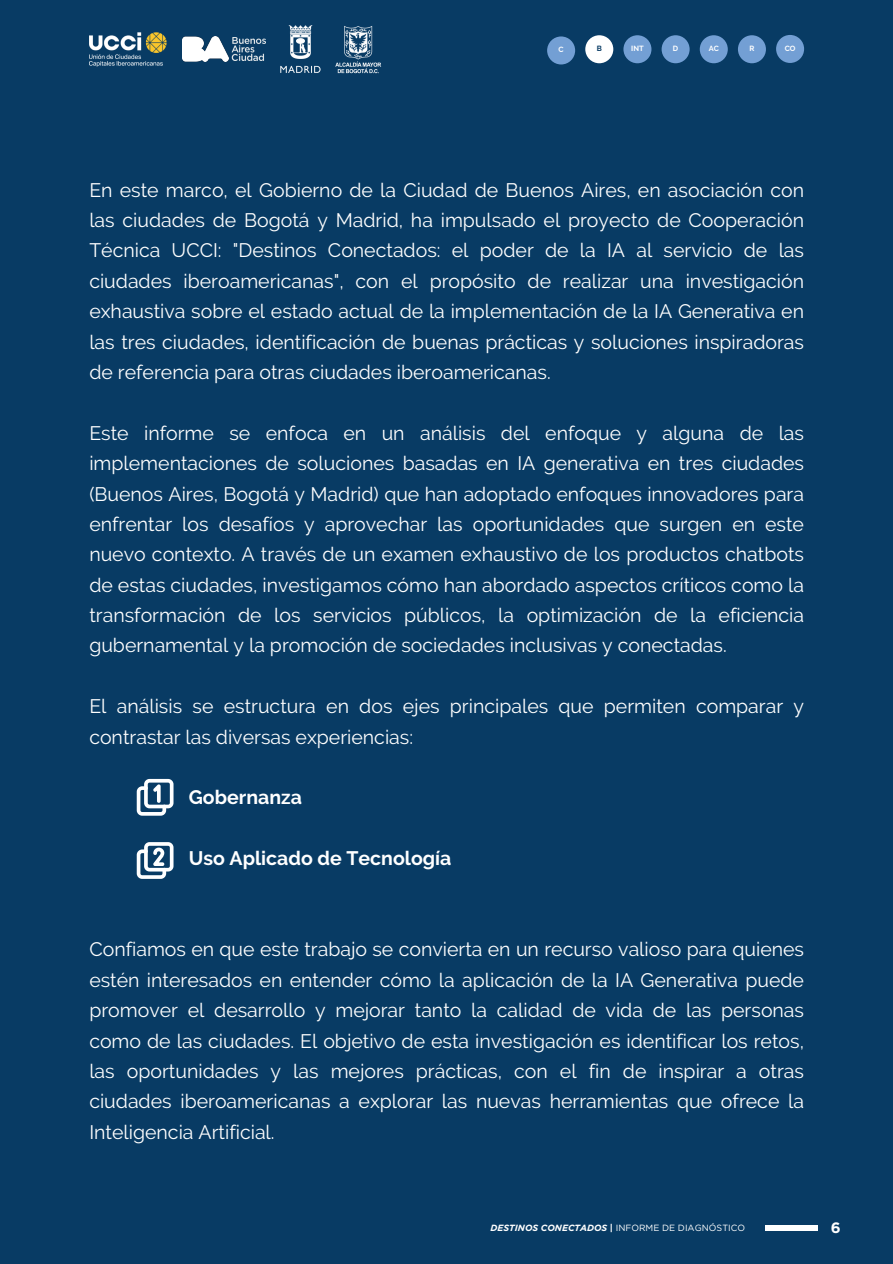
<style>
.page{position:relative;width:893px;height:1264px;background:#fff}
.page>*{position:absolute;margin:0;border:0;box-sizing:border-box;transform-origin:0 0}
.t1{font:19.5px/30.3px "Raleway";color:#fff;text-align:justify}
.t2{font:700 19.5px "Raleway";color:#fff}
.t3{font:700 15px "Gotham";color:#fff}
.t4{font:9px "Gotham";color:#fff}
.t5{font:700 7.5px "Raleway";color:#fff}
.t6{font:700 7.5px "Raleway";color:#083b64}
.s1{font-weight:700;font-style:italic}
.s2{font-weight:700}
</style>
<div class="page">
<div style="left:0;top:0;width:892px;height:1263px;background:#083b64"></div>
<svg style="left:137px;top:779px;width:36px;height:36px"></svg>
<svg style="left:137px;top:842px;width:36px;height:36px"></svg>
<div style="left:764px;top:1225px;width:53px;height:6px;background:#fff"></div>
<div style="left:623px;top:35px;width:28px;height:28px;background:#739fd4;border-radius:50%"></div>
<div style="left:661px;top:35px;width:28px;height:28px;background:#739fd4;border-radius:50%"></div>
<div style="left:699px;top:35px;width:28px;height:28px;background:#739fd4;border-radius:50%"></div>
<div style="left:737px;top:35px;width:28px;height:28px;background:#739fd4;border-radius:50%"></div>
<div style="left:585px;top:35px;width:28px;height:28px;background:#fff;border-radius:50%"></div>
<div style="left:776px;top:35px;width:28px;height:28px;background:#739fd4;border-radius:50%"></div>
<img style="left:89px;top:32px;width:78px;height:35px">
<img style="left:231px;top:37px;width:34px;height:24px">
<img style="left:280px;top:25px;width:41px;height:48px">
<img style="left:335px;top:26px;width:47px;height:47px">
<img style="left:182px;top:36px;width:47px;height:25px">
<div style="left:547px;top:36px;width:28px;height:28px;background:#739fd4;border-radius:50%"></div>
<p class="t5" style="left:558px;top:45px;width:7px">C</p>
<p class="t6" style="left:596px;top:44px;width:7px">B</p>
<p class="t5" style="left:631px;top:44px;width:14px">INT</p>
<p class="t5" style="left:673px;top:44px;width:7px">D</p>
<p class="t5" style="left:708px;top:44px;width:12px">AC</p>
<p class="t5" style="left:749px;top:44px;width:6px">R</p>
<p class="t5" style="left:784px;top:44px;width:12px">CO</p>
<p class="t1" style="left:89px;top:174px;width:716px">En este marco, el Gobierno de la Ciudad de Buenos Aires, en asociación con las ciudades de Bogotá y Madrid, ha impulsado el proyecto de Cooperación Técnica UCCI: "Destinos Conectados: el poder de la IA al servicio de las ciudades iberoamericanas", con el propósito de realizar una investigación exhaustiva sobre el estado actual de la implementación de la IA Generativa en las tres ciudades, identificación de buenas prácticas y soluciones inspiradoras de referencia para otras ciudades iberoamericanas.</p>
<p class="t1" style="left:89px;top:417px;width:716px">Este informe se enfoca en un análisis del enfoque y alguna de las implementaciones de soluciones basadas en IA generativa en tres ciudades (Buenos Aires, Bogotá y Madrid) que han adoptado enfoques innovadores para enfrentar los desafíos y aprovechar las oportunidades que surgen en este nuevo contexto. A través de un examen exhaustivo de los productos chatbots de estas ciudades, investigamos cómo han abordado aspectos críticos como la transformación de los servicios públicos, la optimización de la eficiencia gubernamental y la promoción de sociedades inclusivas y conectadas.</p>
<p class="t1" style="left:89px;top:691px;width:716px">El análisis se estructura en dos ejes principales que permiten comparar y contrastar las diversas experiencias:</p>
<p class="t2" style="left:189px;top:786px;width:115px">Gobernanza</p>
<p class="t2" style="left:189px;top:847px;width:264px">Uso Aplicado de Tecnología</p>
<p class="t1" style="left:89px;top:934px;width:716px">Confiamos en que este trabajo se convierta en un recurso valioso para quienes estén interesados en entender cómo la aplicación de la IA Generativa puede promover el desarrollo y mejorar tanto la calidad de vida de las personas como de las ciudades. El objetivo de esta investigación es identificar los retos, las oportunidades y las mejores prácticas, con el fin de inspirar a otras ciudades iberoamericanas a explorar las nuevas herramientas que ofrece la Inteligencia Artificial.</p>
<p class="t4" style="left:490px;top:1222px;width:256px"><span class="s1">DESTINOS CONECTADOS</span> <span class="s2">|</span> INFORME DE DIAGNÓSTICO</p>
<p class="t3" style="left:830px;top:1217px;width:11px">6</p>
</div>
